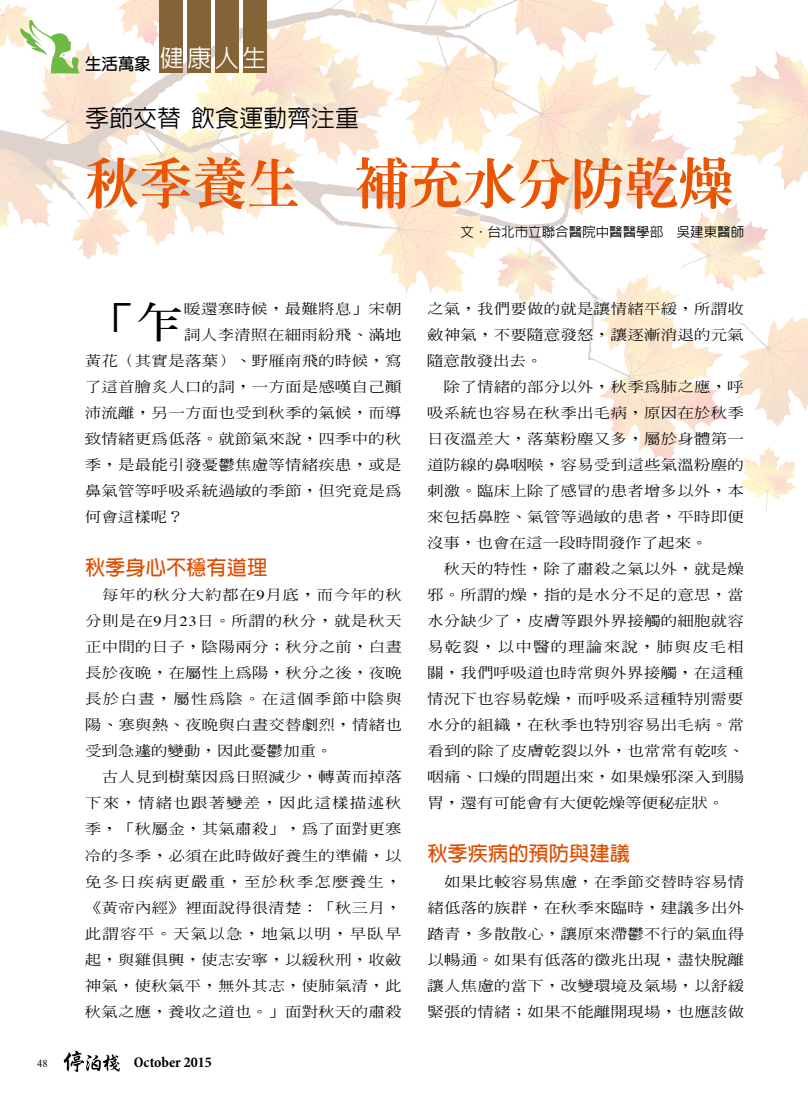
<style>
.page{position:relative;width:808px;height:1106px;background:#fff}
.page>*{position:absolute;margin:0;border:0;box-sizing:border-box;transform-origin:0 0}
.t1{font:800 54px "AR Ming B5";color:#ea5504}
.t2{font:700 42.15px "AR Ming B5";color:#000;scale:1.18 1}
.t3{font:500 24px "AR Hei B5";color:#000}
.t4{font:500 24px "AR Hei B5";color:#fff}
.t5{font:700 20.25px "AR Hei B5";color:#dc4f03}
.t6{font:700 16.5px "AR Yuan B5";color:#000}
.t7{font:700 condensed 15px "Minion Pro";color:#000}
.t8{font:500 14.1px/26.1px "AR Ming B5";letter-spacing:.01em;color:#000;text-align:justify;scale:1.18 1}
.t9{font:500 13.5px "AR Hei B5";color:#000}
.t10{font:10.5px "Times New Roman";color:#000}
.s1{font-family:"Times";font-weight:400}
</style>
<div class="page">
<svg style="left:64px;top:1050px;width:56px;height:22px"></svg>
<svg style="left:0;top:0;width:808px;height:511px"></svg>
<h3 class="t4" style="left:160px;top:45px;width:108px">健康人生</h3>
<h3 class="t3" style="left:85px;top:106px;width:276px">季節交替飲食運動齊注重</h3>
<h1 class="t1" style="left:85px;top:156px;width:649px">秋季養生 補充水分防乾燥</h1>
<p class="t9" style="left:461px;top:225px;width:285px">文．台北市立聯合醫院中醫醫學部 吳建東醫師</p>
<p class="t6" style="left:85px;top:56px;width:67px">生活萬象</p>
<h2 class="t2" style="left:85px;top:300px;width:86px">「乍</h2>
<p class="t8" style="left:184px;top:295px;width:186px">暖還寒時候，最難將息」宋朝</p>
<p class="t8" style="left:184px;top:321px;width:186px">詞人李清照在細雨紛飛、滿地</p>
<p class="t8" style="left:85px;top:347px;width:270px">黃花（其實是落葉）、野雁南飛的時候，寫</p>
<p class="t8" style="left:85px;top:373px;width:270px">了這首膾炙人口的詞，一方面是感嘆自己顛</p>
<p class="t8" style="left:85px;top:399px;width:270px">沛流離，另一方面也受到秋季的氣候，而導</p>
<p class="t8" style="left:85px;top:425px;width:270px">致情緒更為低落。就節氣來說，四季中的秋</p>
<p class="t8" style="left:85px;top:451px;width:270px">季，是最能引發憂鬱焦慮等情緒疾患，或是</p>
<p class="t8" style="left:85px;top:477px;width:270px">鼻氣管等呼吸系統過敏的季節，但究竟是為</p>
<p class="t8" style="left:85px;top:503px;width:85px">何會這樣呢？</p>
<h3 class="t5" style="left:85px;top:557px;width:184px">秋季身心不穩有道理</h3>
<p class="t8" style="left:85px;top:581px;width:270px;text-indent:17px">每年的秋分大約都在<span class="s1">9</span>月底，而今年的秋分則是在<span class="s1">9</span>月<span class="s1">23</span>日。所謂的秋分，就是秋天正中間的日子，陰陽兩分；秋分之前，白晝長於夜晚，在屬性上為陽，秋分之後，夜晚長於白晝，屬性為陰。在這個季節中陰與陽、寒與熱、夜晚與白晝交替劇烈，情緒也受到急遽的變動，因此憂鬱加重。</p>
<p class="t8" style="left:85px;top:764px;width:270px;text-indent:17px">古人見到樹葉因為日照減少，轉黃而掉落下來，情緒也跟著變差，因此這樣描述秋季，「秋屬金，其氣肅殺」，為了面對更寒冷的冬季，必須在此時做好養生的準備，以免冬日疾病更嚴重，至於秋季怎麼養生，《黃帝內經》裡面說得很清楚：「秋三月，此謂容平。天氣以急，地氣以明，早臥早起，與雞俱興，使志安寧，以緩秋刑，收斂神氣，使秋氣平，無外其志，使肺氣清，此秋氣之應，養收之道也。」面對秋天的肅殺</p>
<p class="t10" style="left:37px;top:1056px;width:12px">48</p>
<p class="t7" style="left:134px;top:1052px;width:80px">October 2015</p>
<p class="t8" style="left:427px;top:295px;width:270px">之氣，我們要做的就是讓情緒平緩，所謂收斂神氣，不要隨意發怒，讓逐漸消退的元氣隨意散發出去。</p>
<p class="t8" style="left:427px;top:373px;width:270px;text-indent:17px">除了情緒的部分以外，秋季為肺之應，呼吸系統也容易在秋季出毛病，原因在於秋季日夜溫差大，落葉粉塵又多，屬於身體第一道防線的鼻咽喉，容易受到這些氣溫粉塵的刺激。臨床上除了感冒的患者增多以外，本來包括鼻腔、氣管等過敏的患者，平時即便沒事，也會在這一段時間發作了起來。</p>
<p class="t8" style="left:427px;top:556px;width:270px;text-indent:17px">秋天的特性，除了肅殺之氣以外，就是燥邪。所謂的燥，指的是水分不足的意思，當水分缺少了，皮膚等跟外界接觸的細胞就容易乾裂，以中醫的理論來說，肺與皮毛相關，我們呼吸道也時常與外界接觸，在這種情況下也容易乾燥，而呼吸系這種特別需要水分的組織，在秋季也特別容易出毛病。常看到的除了皮膚乾裂以外，也常常有乾咳、咽痛、口燥的問題出來，如果燥邪深入到腸胃，還有可能會有大便乾燥等便秘症狀。</p>
<h3 class="t5" style="left:427px;top:843px;width:204px">秋季疾病的預防與建議</h3>
<p class="t8" style="left:427px;top:868px;width:270px;text-indent:17px">如果比較容易焦慮，在季節交替時容易情緒低落的族群，在秋季來臨時，建議多出外踏青，多散散心，讓原來滯鬱不行的氣血得以暢通。如果有低落的徵兆出現，盡快脫離讓人焦慮的當下，改變環境及氣場，以舒緩緊張的情緒；如果不能離開現場，也應該做</p>
</div>
